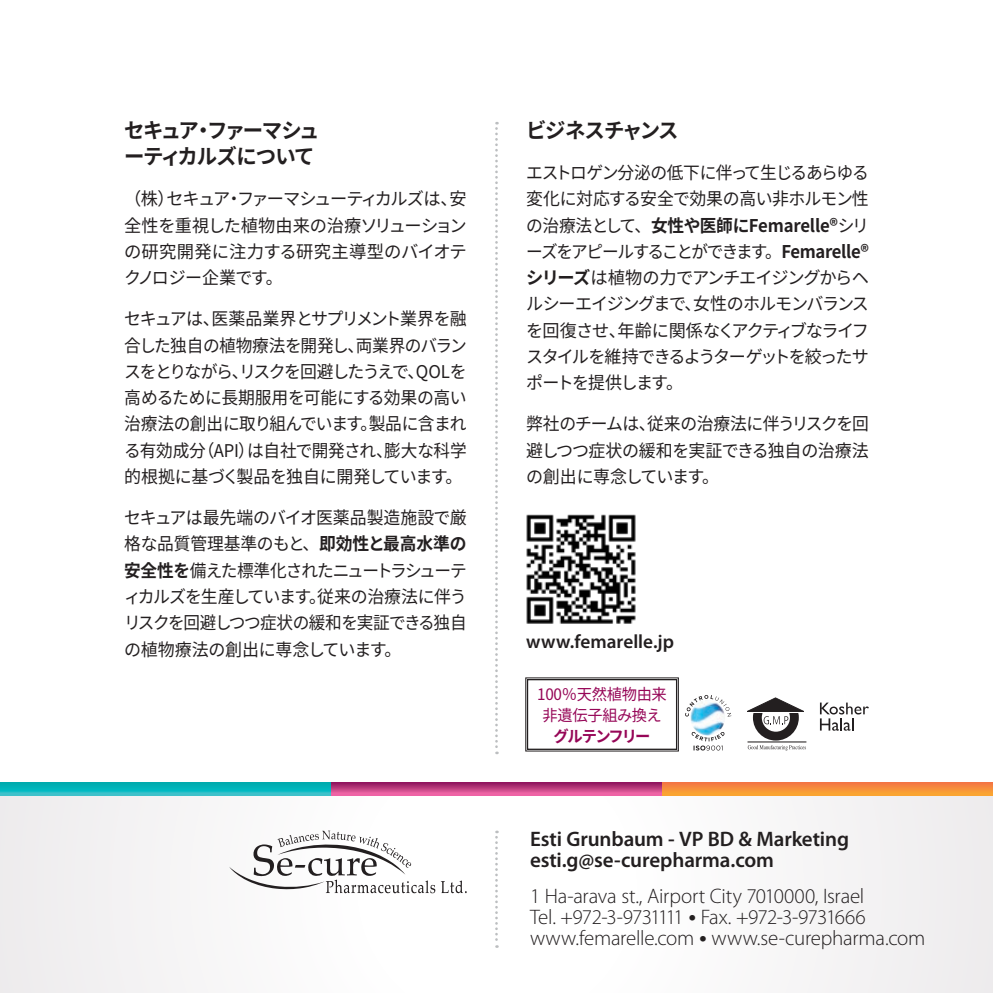
<style>
.page{position:relative;width:993px;height:993px;background:#fff}
.page>*{position:absolute;margin:0;border:0;box-sizing:border-box;transform-origin:0 0}
.t1{font:300 21px/21px "Myriad Pro";letter-spacing:-.015em;color:#231f20}
.t2{font:600 21px/21px "Myriad Pro";letter-spacing:-.005em;color:#231f20}
.t3{font:700 21px/26.2px "Noto Sans JP";letter-spacing:-.07em;color:#231f20}
.t4{font:600 19.25px "Myriad Pro";color:#231f20}
.t5{font:17.5px/26.2px "Noto Sans JP";letter-spacing:-.035em;color:#231f20;text-align:justify}
.t6{font:17.5px/26.2px "Noto Sans JP";letter-spacing:-.035em;color:#231f20;text-align:justify;scale:.96 1}
.t7{font:15.75px/21px "Noto Sans JP";letter-spacing:-.02em;color:#960657;text-align:center}
.t8{font:700 15.75px "Noto Sans JP";letter-spacing:-.11em;color:#960657}
.s1{font-weight:700}
.s2{font-size:31.5px}
</style>
<div class="page">
<svg style="left:0;top:795px;width:992px;height:197px"></svg>
<svg style="left:0;top:782px;width:331px;height:13px"></svg>
<svg style="left:331px;top:782px;width:330px;height:13px"></svg>
<svg style="left:661px;top:782px;width:331px;height:13px"></svg>
<svg style="left:525px;top:677px;width:153px;height:74px"></svg>
<svg style="left:819px;top:702px;width:49px;height:28px"></svg>
<svg style="left:747px;top:697px;width:60px;height:53px"></svg>
<hr style="left:747px;top:741px;width:59px;height:1px;background:#231f20">
<img style="left:690px;top:699px;width:34px;height:36px;border-radius:18px">
<svg style="left:691px;top:731px;width:33px;height:19px"></svg>
<svg style="left:685px;top:695px;width:46px;height:21px"></svg>
<svg style="left:229px;top:830px;width:238px;height:63px"></svg>
<svg style="left:495px;top:122px;width:2px;height:632px"></svg>
<svg style="left:495px;top:830px;width:2px;height:117px"></svg>
<img style="left:526px;top:514px;width:109px;height:109px">
<p class="t3" style="left:124px;top:117px;width:197px">セキュア・ファーマシューティカルズについて</p>
<p class="t5" style="left:124px;top:186px;width:344px">（株）セキュア・ファーマシューティカルズは、安全性を重視した植物由来の治療ソリューションの研究開発に注力する研究主導型のバイオテクノロジー企業です。</p>
<p class="t5" style="left:124px;top:306px;width:344px">セキュアは、医薬品業界とサプリメント業界を融合した独自の植物療法を開発し、両業界のバランスをとりながら、リスクを回避したうえで、QOLを高めるために長期服用を可能にする効果の高い治療法の創出に取り組んでいます。製品に含まれる有効成分（API）は自社で開発され、膨大な科学的根拠に基づく製品を独自に開発しています。</p>
<p class="t5" style="left:124px;top:505px;width:344px">セキュアは最先端のバイオ医薬品製造施設で厳格な品質管理基準のもと、<span class="s1">即効性と最高水準の安全性を</span>備えた標準化されたニュートラシューティカルズを生産しています。従来の治療法に伴うリスクを回避しつつ症状の緩和を実証できる独自の植物療法の創出に専念しています。</p>
<p class="t3" style="left:526px;top:117px;width:154px">ビジネスチャンス</p>
<p class="t6" style="left:526px;top:160px;width:358px">エストロゲン分泌の低下に伴って生じるあらゆる変化に対応する安全で効果の高い非ホルモン性の治療法として、<span class="s1">女性や医師にFemarelle®</span>シリーズをアピールすることができます。<span class="s1">Femarelle®シリーズ</span>は植物の力でアンチエイジングからヘルシーエイジングまで、女性のホルモンバランスを回復させ、年齢に関係なくアクティブなライフスタイルを維持できるようターゲットを絞ったサポートを提供します。</p>
<p class="t6" style="left:526px;top:411px;width:358px">弊社のチームは、従来の治療法に伴うリスクを回避しつつ症状の緩和を実証できる独自の治療法の創出に専念しています。</p>
<p class="t4" style="left:526px;top:629px;width:149px">www.femarelle.jp</p>
<p class="t7" style="left:537px;top:683px;width:131px">100％天然植物由来非遺伝子組み換え</p>
<p class="t8" style="left:553px;top:726px;width:98px">グルテンフリー</p>
<p class="t2" style="left:530px;top:828px;width:320px">Esti Grunbaum - VP BD &amp; Marketing esti.g@se-curepharma.com</p>
<p class="t1" style="left:530px;top:885px;width:397px">1 Ha-arava st., Airport City 7010000, Israel<br>Tel. +972-3-9731111 <span class="s2">•</span> Fax. +972-3-9731666 www.femarelle.com <span class="s2">•</span> www.se-curepharma.com</p>
</div>
